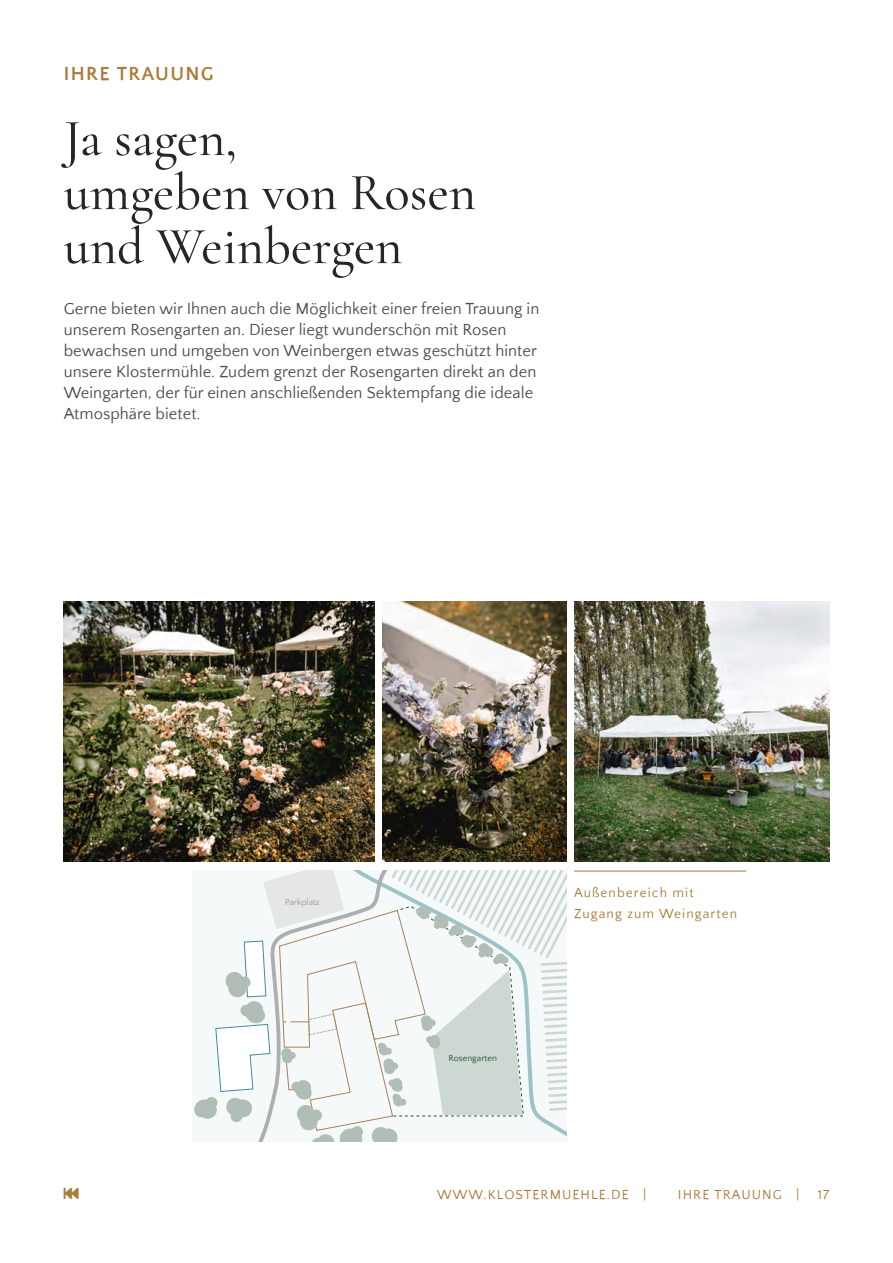
<style>
.page{position:relative;width:893px;height:1263px;background:#fff}
.page>*{position:absolute;margin:0;border:0;box-sizing:border-box;transform-origin:0 0}
.t1{font:500 52.5px/54px "Cormorant Garamond";color:#262626}
.t2{font:700 19.5px "Quattrocento Sans";letter-spacing:.07em;color:#aa7c3b}
.t3{font:16.5px/21px "Quattrocento Sans";letter-spacing:.005em;color:#4d4d4d}
.t4{font:13.5px/21px "Quattrocento Sans";letter-spacing:.08em;color:#aa7c3b}
.t5{font:9px "Quattrocento Sans";color:#2b5236}
.t6{font:9px "Quattrocento Sans";color:#9d9d9d}
</style>
<div class="page">
<img style="left:383px;top:602px;width:183px;height:259px">
<img style="left:64px;top:602px;width:310px;height:259px">
<img style="left:574px;top:602px;width:255px;height:259px">
<svg style="left:194px;top:871px;width:372px;height:271px"></svg>
<hr style="left:574px;top:871px;width:172px;height:1px;background:#aa7c3b">
<p class="t2" style="left:64px;top:63px;width:151px">IHRE TRAUUNG</p>
<h1 class="t1" style="left:64px;top:111px;width:414px">Ja sagen,<br>umgeben von Rosen und Weinbergen</h1>
<p class="t3" style="left:64px;top:299px;width:477px">Gerne bieten wir Ihnen auch die Möglichkeit einer freien Trauung in unserem Rosengarten an. Dieser liegt wunderschön mit Rosen bewachsen und umgeben von Weinbergen etwas geschützt hinter unsere Klostermühle. Zudem grenzt der Rosengarten direkt an den Weingarten, der für einen anschließenden Sektempfang die ideale Atmosphäre bietet.</p>
<p class="t6" style="left:285px;top:897px;width:37px">Parkplatz</p>
<p class="t5" style="left:448px;top:1053px;width:50px">Rosengarten</p>
<p class="t4" style="left:574px;top:882px;width:165px">Außenbereich mit<br>Zugang zum Weingarten</p>
<p class="t4" style="left:437px;top:1185px;width:211px">WWW.KLOSTERMUEHLE.DE |</p>
<p class="t4" style="left:678px;top:1185px;width:123px">IHRE TRAUUNG |</p>
<p class="t4" style="left:818px;top:1185px;width:13px">17</p>
</div>
